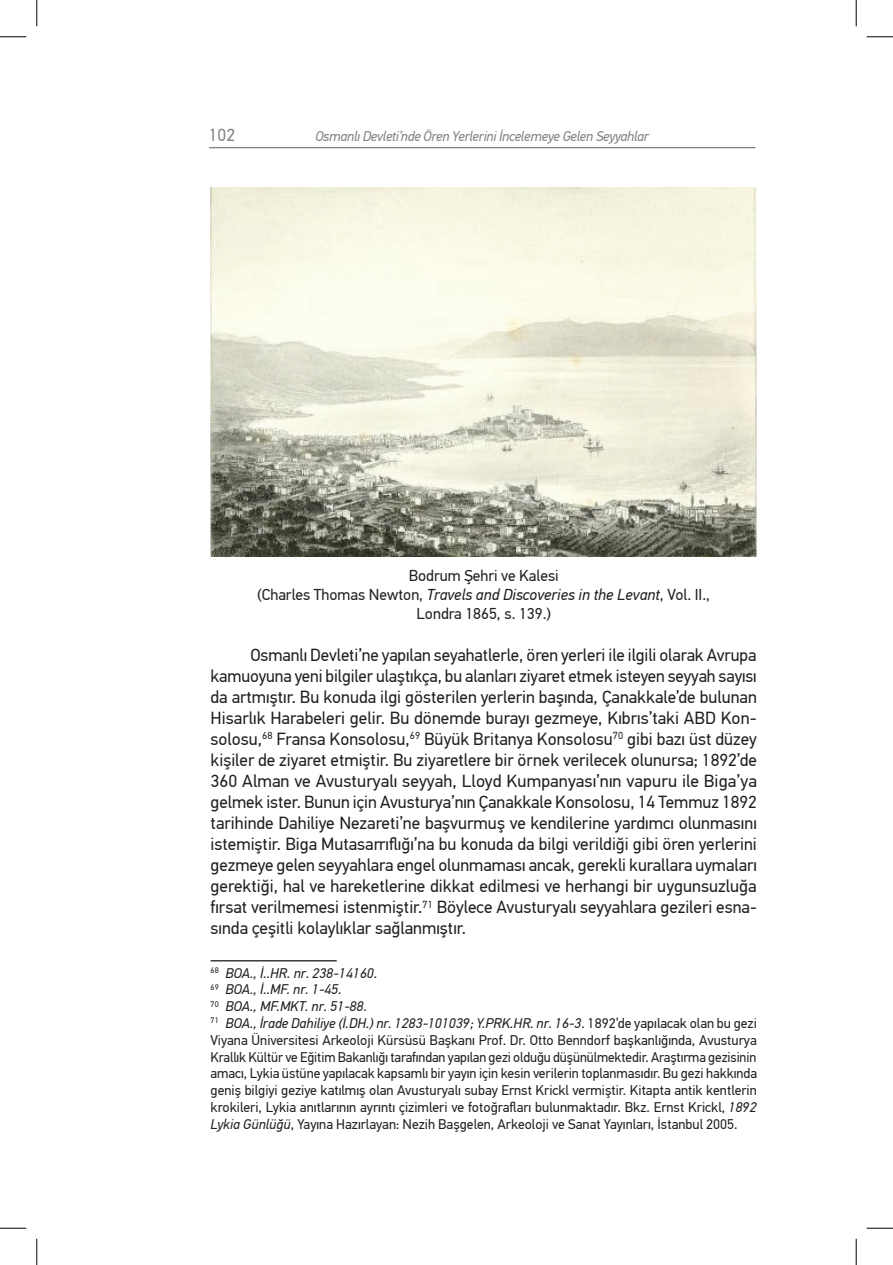
<style>
.page{position:relative;width:893px;height:1265px;background:#fff}
.page>*{position:absolute;margin:0;border:0;box-sizing:border-box;transform-origin:0 0}
.t1{font:17.5px/21px "PF Din Text Pro";color:#231f20;text-align:justify}
.t2{font:17.5px "PF Din Text Pro";color:#808285}
.t3{font:15.75px/18.9px "PF Din Text Pro";color:#231f20;text-align:center}
.t4{font:14px/16.8px "PF Din Text Pro";color:#231f20}
.t5{font:italic 14px "PF Din Text Pro";letter-spacing:-.02em;color:#808285}
.s1{font-style:italic}
</style>
<div class="page">
<hr style="left:209px;top:147px;width:545px;height:1px;background:#808285">
<img style="left:210px;top:187px;width:546px;height:369px">
<hr style="left:210px;top:959px;width:126px;height:2px;background:#231f20">
<svg style="left:0;top:36px;width:26px;height:1px"></svg>
<svg style="left:866px;top:36px;width:26px;height:1px"></svg>
<svg style="left:0;top:1227px;width:26px;height:1px"></svg>
<svg style="left:866px;top:1227px;width:26px;height:1px"></svg>
<svg style="left:36px;top:0;width:1px;height:26px"></svg>
<svg style="left:36px;top:1238px;width:1px;height:26px"></svg>
<svg style="left:855px;top:0;width:1px;height:26px"></svg>
<svg style="left:855px;top:1238px;width:1px;height:26px"></svg>
<p class="t2" style="left:209px;top:124px;width:28px">102</p>
<p class="t5" style="left:315px;top:127px;width:335px">Osmanlı Devleti’nde Ören Yerlerini İncelemeye Gelen Seyyahlar</p>
<p class="t3" style="left:257px;top:566px;width:454px">Bodrum Şehri ve Kalesi<br>(Charles Thomas Newton, <span class="s1">Travels and Discoveries in the Levant</span>, Vol. II.,<br>Londra 1865, s. 139.)</p>
<p class="t1" style="left:210px;top:644px;width:547px;text-indent:40px">Osmanlı Devleti’ne yapılan seyahatlerle, ören yerleri ile ilgili olarak Avrupa kamuoyuna yeni bilgiler ulaştıkça, bu alanları ziyaret etmek isteyen seyyah sayısı da artmıştır. Bu konuda ilgi gösterilen yerlerin başında, Çanakkale’de bulunan Hisarlık Harabeleri gelir. Bu dönemde burayı gezmeye, Kıbrıs’taki ABD Kon&shy;solosu,<sup>68</sup> Fransa Konsolosu,<sup>69</sup> Büyük Britanya Konsolosu<sup>70</sup> gibi bazı üst düzey kişiler de ziyaret etmiştir. Bu ziyaretlere bir örnek verilecek olunursa; 1892’de 360 Alman ve Avusturyalı seyyah, Lloyd Kumpanyası’nın vapuru ile Biga’ya gelmek ister. Bunun için Avusturya’nın Çanakkale Konsolosu, 14 Temmuz 1892 tarihinde Dahiliye Nezareti’ne başvurmuş ve kendilerine yardımcı olunmasını istemiştir. Biga Mutasarrıflığı’na bu konuda da bilgi verildiği gibi ören yerlerini gezmeye gelen seyyahlara engel olunmaması ancak, gerekli kurallara uymaları gerektiği, hal ve hareketlerine dikkat edilmesi ve herhangi bir uygunsuzluğa fırsat verilmemesi istenmiştir.<sup>71</sup> Böylece Avusturyalı seyyahlara gezileri esna&shy;sında çeşitli kolaylıklar sağlanmıştır.</p>
<p class="t4" style="left:210px;top:964px;width:547px"><sup>68</sup> <span class="s1">BOA., İ..HR. nr. 238-14160.<br></span><sup>69</sup> <span class="s1">BOA., İ..MF. nr. 1-45.<br></span><sup>70</sup> <span class="s1">BOA., MF.MKT. nr. 51-88.<br></span><sup>71</sup> <span class="s1">BOA., İrade Dahiliye (İ.DH.) nr. 1283-101039; Y.PRK.HR. nr. 16-3</span>. 1892’de yapılacak olan bu gezi Viyana Üniversitesi Arkeoloji Kürsüsü Başkanı Prof. Dr. Otto Benndorf başkanlığında, Avusturya Krallık Kültür ve Eğitim Bakanlığı tarafından yapılan gezi olduğu düşünülmektedir. Araştırma gezisinin amacı, Lykia üstüne yapılacak kapsamlı bir yayın için kesin verilerin toplanmasıdır. Bu gezi hakkında geniş bilgiyi geziye katılmış olan Avusturyalı subay Ernst Krickl vermiştir. Kitapta antik kentlerin krokileri, Lykia anıtlarının ayrıntı çizimleri ve fotoğrafları bulunmaktadır. Bkz. Ernst Krickl, <span class="s1">1892<br>Lykia Günlüğü</span>, Yayına Hazırlayan: Nezih Başgelen, Arkeoloji ve Sanat Yayınları, İstanbul 2005.</p>
</div>
